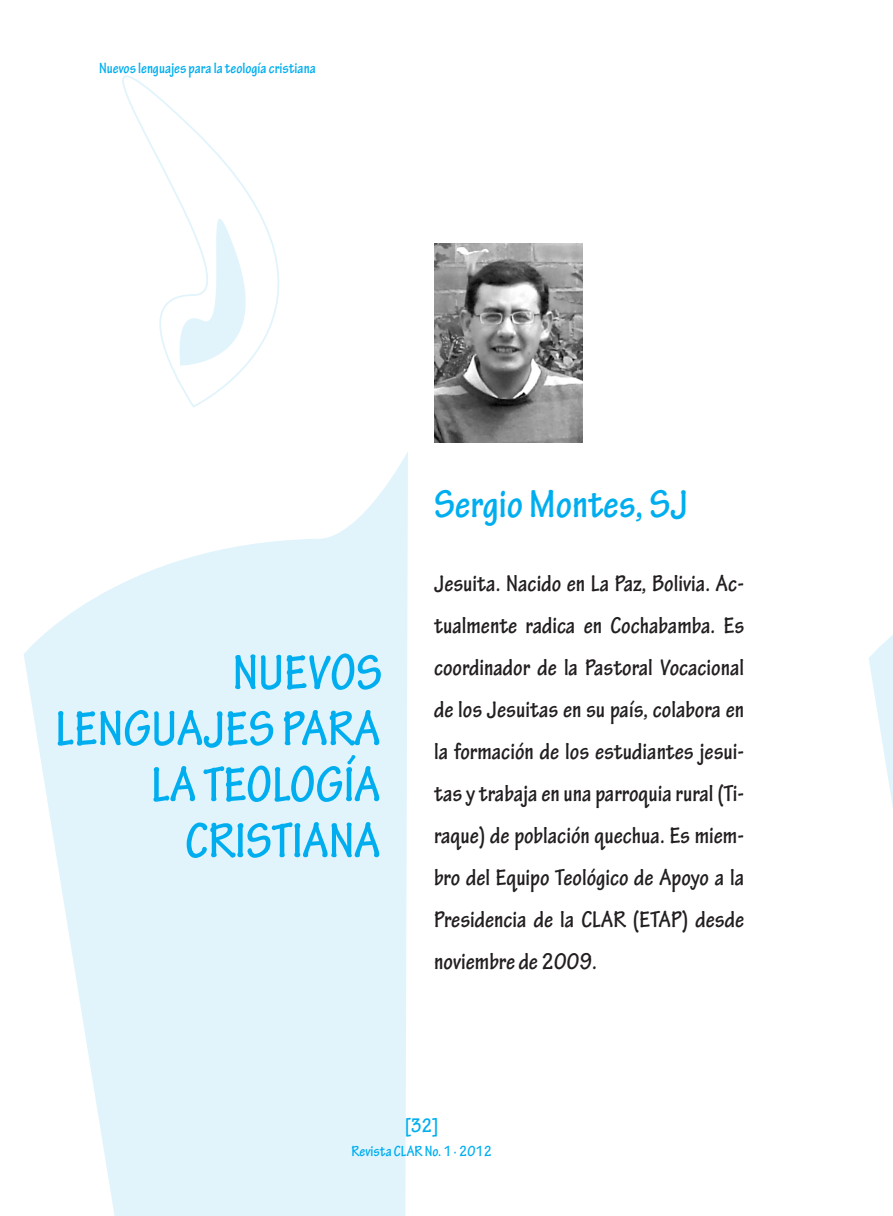
<style>
.page{position:relative;width:893px;height:1216px;background:#fff}
.page>*{position:absolute;margin:0;border:0;box-sizing:border-box;transform-origin:0 0}
.t1{font:700 condensed 52.5px/56px "Tekton Pro";color:#00aeef;text-align:right}
.t2{font:700 condensed 42px "Tekton Pro";color:#00aeef}
.t3{font:700 condensed 24.5px/42px "Tekton Pro";color:#231f20;text-align:justify}
.t4{font:700 condensed 21px "Tekton Pro";color:#00aeef}
.t5{font:700 condensed 15.75px "Tekton Pro";color:#00aeef}
</style>
<div class="page">
<svg style="left:24px;top:452px;width:384px;height:763px;fill:#e1f4fc"></svg>
<svg style="left:122px;top:75px;width:157px;height:333px"></svg>
<svg style="left:173px;top:142px;width:102px;height:224px"></svg>
<svg style="left:869px;top:635px;width:24px;height:172px"></svg>
<img style="left:434px;top:244px;width:149px;height:198px">
<p class="t5" style="left:99px;top:59px;width:218px">Nuevos lenguajes para la teología cristiana</p>
<h1 class="t1" style="left:55px;top:645px;width:328px">NUEVOS<br>LENGUAJES PARA<br>LA TEOLOGÍA<br>CRISTIANA</h1>
<h2 class="t2" style="left:434px;top:479px;width:255px">Sergio Montes, SJ</h2>
<p class="t3" style="left:434px;top:562px;width:312px">Jesuita. Nacido en La Paz, Bolivia. Ac&shy;tualmente radica en Cochabamba. Es coordinador de la Pastoral Vocacional de los Jesuitas en su país, colabora en la formación de los estudiantes jesui&shy;tas y trabaja en una parroquia rural (Ti&shy;raque) de población quechua. Es miem&shy;bro del Equipo Teológico de Apoyo a la Presidencia de la CLAR (ETAP) desde noviembre de 2009.</p>
<p class="t4" style="left:405px;top:1112px;width:35px">[32]</p>
<p class="t5" style="left:351px;top:1141px;width:142px">Revista CLAR No. 1 · 2012</p>
</div>
